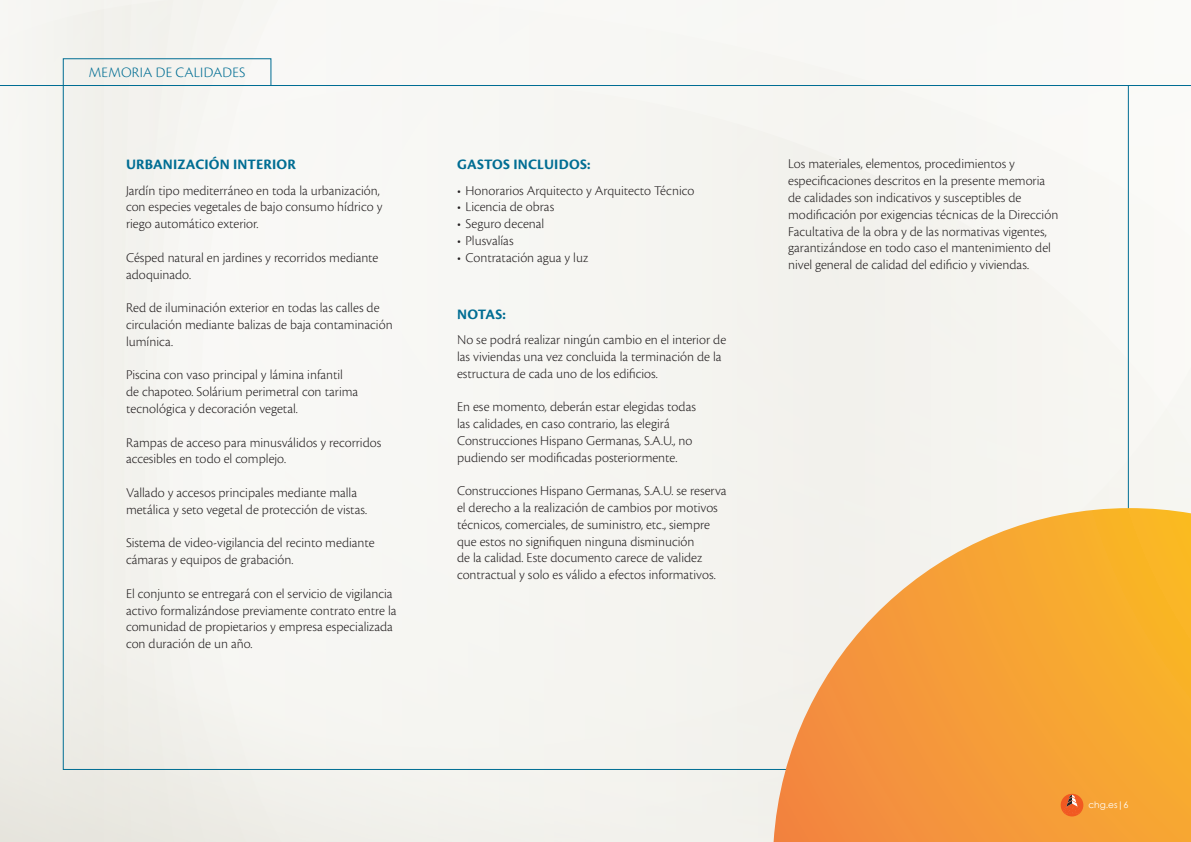
<style>
.page{position:relative;width:1191px;height:842px;background:#f6f5f1}
.page>*{position:absolute;margin:0;border:0;box-sizing:border-box;transform-origin:0 0}
.t1{font:700 15px "Cronos Pro";letter-spacing:.015em;color:#006d93}
.t2{font:300 15px "Cronos Pro";letter-spacing:.015em;color:#006d93}
.t3{font:300 14px/16.8px "Cronos Pro";color:#231f20}
.t4{font:9px "Century Gothic";color:#fff}
</style>
<div class="page">
<hr style="left:0;top:85px;width:1191px;height:1px;background:#006d93">
<svg style="left:773px;top:508px;width:418px;height:334px"></svg>
<div style="left:63px;top:58px;width:208px;height:28px;border:1px solid #006d93"></div>
<div style="left:1060px;top:794px;width:23px;height:22px;background:#f15921;border-radius:50%"></div>
<svg style="left:1063px;top:795px;width:17px;height:18px"></svg>
<p class="t2" style="left:89px;top:64px;width:158px">MEMORIA DE CALIDADES</p>
<p class="t1" style="left:126px;top:156px;width:171px">URBANIZACIÓN INTERIOR</p>
<p class="t3" style="left:126px;top:182px;width:258px">Jardín tipo mediterráneo en toda la urbanización, con especies vegetales de bajo consumo hídrico y riego automático exterior.</p>
<p class="t3" style="left:126px;top:249px;width:254px">Césped natural en jardines y recorridos mediante adoquinado.</p>
<p class="t3" style="left:126px;top:299px;width:268px">Red de iluminación exterior en todas las calles de circulación mediante balizas de baja contaminación lumínica.</p>
<p class="t3" style="left:126px;top:366px;width:234px">Piscina con vaso principal y lámina infantil de chapoteo. Solárium perimetral con tarima tecnológica y decoración vegetal.</p>
<p class="t3" style="left:126px;top:434px;width:257px">Rampas de acceso para minusválidos y recorridos accesibles en todo el complejo.</p>
<p class="t3" style="left:126px;top:484px;width:243px">Vallado y accesos principales mediante malla metálica y seto vegetal de protección de vistas.</p>
<p class="t3" style="left:126px;top:534px;width:250px">Sistema de video-vigilancia del recinto mediante cámaras y equipos de grabación.</p>
<p class="t3" style="left:126px;top:585px;width:272px">El conjunto se entregará con el servicio de vigilancia activo formalizándose previamente contrato entre la comunidad de propietarios y empresa especializada con duración de un año.</p>
<p class="t1" style="left:457px;top:156px;width:135px">GASTOS INCLUIDOS:</p>
<p class="t3" style="left:457px;top:182px;width:239px">• Honorarios Arquitecto y Arquitecto Técnico</p>
<p class="t3" style="left:457px;top:198px;width:99px">• Licencia de obras</p>
<p class="t3" style="left:457px;top:215px;width:89px">• Seguro decenal</p>
<p class="t3" style="left:457px;top:232px;width:58px">• Plusvalías</p>
<p class="t3" style="left:457px;top:249px;width:133px">• Contratación agua y luz</p>
<p class="t1" style="left:457px;top:305px;width:50px">NOTAS:</p>
<p class="t3" style="left:457px;top:331px;width:271px">No se podrá realizar ningún cambio en el interior de las viviendas una vez concluida la terminación de la estructura de cada uno de los edificios.</p>
<p class="t3" style="left:457px;top:398px;width:240px">En ese momento, deberán estar elegidas todas las calidades, en caso contrario, las elegirá Construcciones Hispano Germanas, S.A.U., no pudiendo ser modificadas posteriormente.</p>
<p class="t3" style="left:457px;top:482px;width:271px">Construcciones Hispano Germanas, S.A.U. se reserva el derecho a la realización de cambios por motivos técnicos, comerciales, de suministro, etc., siempre que estos no signifiquen ninguna disminución<br>de la calidad. Este documento carece de validez contractual y solo es válido a efectos informativos.</p>
<p class="t3" style="left:788px;top:156px;width:272px">Los materiales, elementos, procedimientos y especificaciones descritos en la presente memoria de calidades son indicativos y susceptibles de modificación por exigencias técnicas de la Dirección Facultativa de la obra y de las normativas vigentes, garantizándose en todo caso el mantenimiento del nivel general de calidad del edificio y viviendas.</p>
<p class="t4" style="left:1088px;top:799px;width:42px">chg.es|6</p>
</div>
